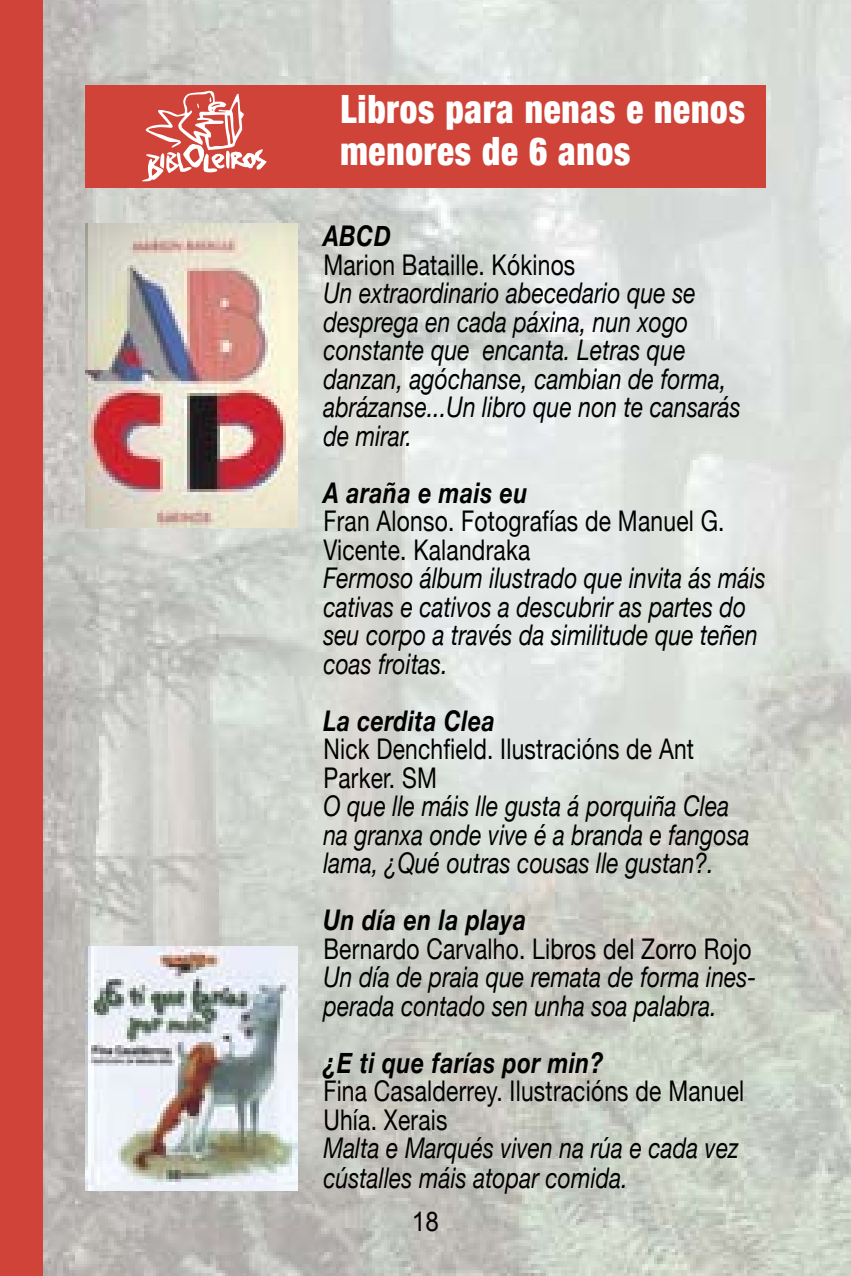
<style>
.page{position:relative;width:851px;height:1276px;background:#fff}
.page>*{position:absolute;margin:0;border:0;box-sizing:border-box;transform-origin:0 0}
.t1{font:900 condensed 39px/42px "Helvetica Neue";letter-spacing:.025em;color:#fff;scale:.9 1}
.t2{font:italic 28.5px/28.5px "Helvetica Neue";letter-spacing:.005em;color:#000;scale:.8 1}
.t3{font:28.5px/28.5px "Helvetica Neue";letter-spacing:.01em;color:#000;scale:.8 1}
.t4{font:italic 700 28.5px "Helvetica Neue";letter-spacing:.025em;color:#000;scale:.8 1}
.t5{font:27px "Arial";color:#000;scale:.9 1}
</style>
<div class="page">
<img style="left:43px;top:0;width:807px;height:1276px">
<div style="left:85px;top:85px;width:680px;height:102px;background:#cf4338"></div>
<svg style="left:142px;top:91px;width:124px;height:90px"></svg>
<div style="left:0;top:0;width:43px;height:1276px;background:#cf4338"></div>
<img style="left:85px;top:223px;width:212px;height:304px">
<img style="left:85px;top:946px;width:213px;height:245px">
<h1 class="t1" style="left:340px;top:87px;width:451px">Libros para nenas e nenos menores de 6 anos</h1>
<p class="t4" style="left:323px;top:218px;width:86px">ABCD</p>
<p class="t3" style="left:323px;top:250px;width:316px">Marion Bataille. Kókinos</p>
<p class="t2" style="left:323px;top:278px;width:523px">Un extraordinario abecedario que se desprega en cada páxina, nun xogo constante que encanta. Letras que danzan, agóchanse, cambian de forma, abrázanse...Un libro que non te cansarás de mirar.</p>
<p class="t4" style="left:323px;top:475px;width:256px">A araña e mais eu</p>
<p class="t3" style="left:323px;top:506px;width:503px">Fran Alonso. Fotografías de Manuel G.<br>Vicente. Kalandraka</p>
<p class="t2" style="left:323px;top:563px;width:554px">Fermoso álbum ilustrado que invita ás máis cativas e cativos a descubrir as partes do seu corpo a través da similitude que teñen coas froitas.</p>
<p class="t4" style="left:323px;top:703px;width:216px">La cerdita Clea</p>
<p class="t3" style="left:323px;top:734px;width:465px">Nick Denchfield. Ilustracións de Ant<br>Parker. SM</p>
<p class="t2" style="left:323px;top:791px;width:534px">O que lle máis lle gusta á porquiña Clea na granxa onde vive é a branda e fangosa lama, ¿Qué outras cousas lle gustan?.</p>
<p class="t4" style="left:323px;top:902px;width:255px">Un día en la playa</p>
<p class="t3" style="left:323px;top:934px;width:536px">Bernardo Carvalho. Libros del Zorro Rojo</p>
<p class="t2" style="left:323px;top:962px;width:543px">Un día de praia que remata de forma ines&shy;perada contado sen unha soa palabra.</p>
<p class="t4" style="left:323px;top:1045px;width:351px">¿E ti que farías por min?</p>
<p class="t3" style="left:323px;top:1076px;width:527px">Fina Casalderrey. Ilustracións de Manuel<br>Uhía. Xerais</p>
<p class="t2" style="left:323px;top:1132px;width:520px;line-height:30px">Malta e Marqués viven na rúa e cada vez cústalles máis atopar comida.</p>
<p class="t5" style="left:412px;top:1203px;width:32px">18</p>
</div>
